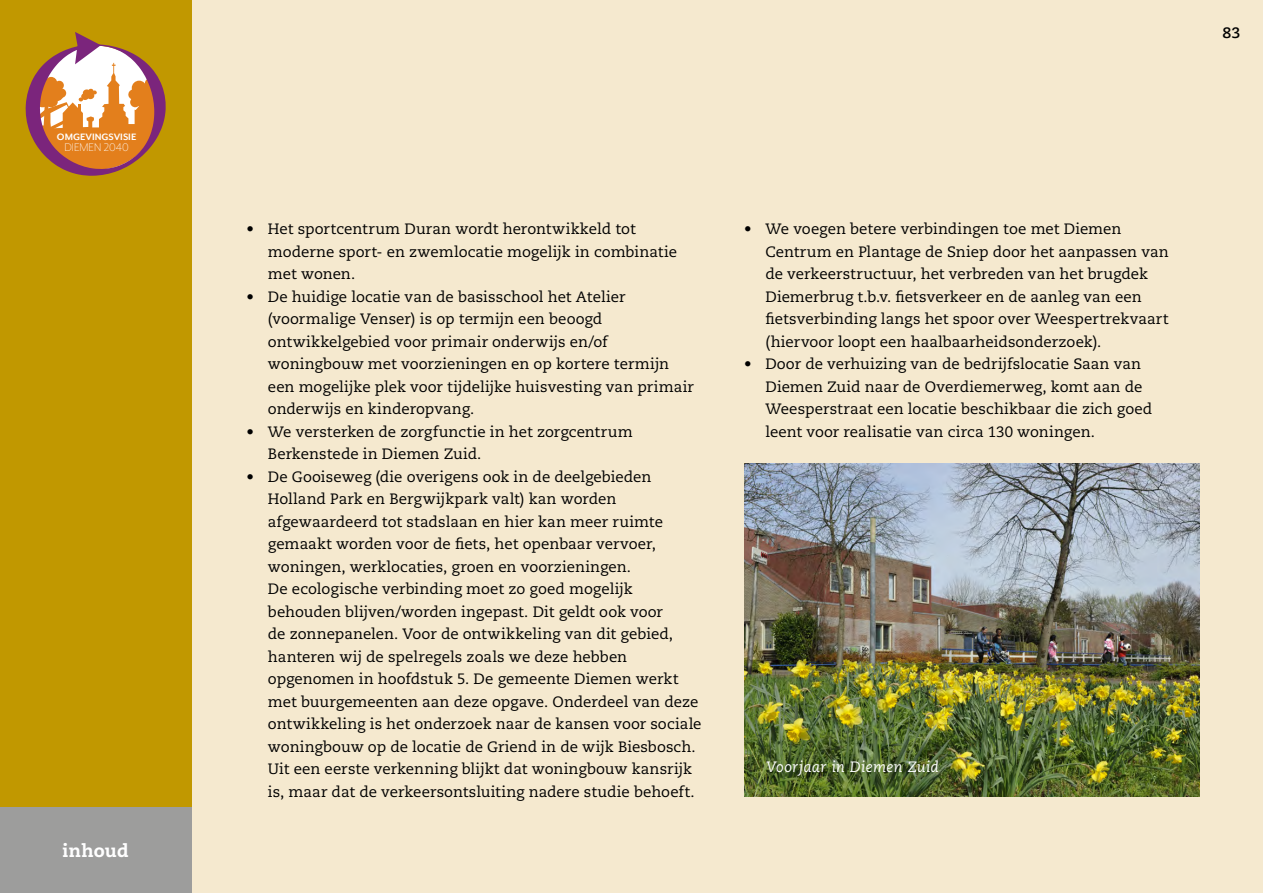
<style>
.page{position:relative;width:1263px;height:893px;background:#fff}
.page>*{position:absolute;margin:0;border:0;box-sizing:border-box;transform-origin:0 0}
.t1{font:800 18px "Caecilia LT Std";letter-spacing:.01em;color:#fff}
.inspringen{font:15px/22.5px "Caecilia LT Std";color:#000}
.t2{font:italic 15px "Caecilia LT Std";letter-spacing:.02em;color:#fff}
.t3{font:700 15px "Caecilia LT Std";color:#000}
.t4{font:300 12.9px "Mr Eaves XL Mod OT";color:#fff}
.t5{font:700 10.65px "Mr Eaves San OT";color:#fff}
</style>
<div class="page">
<div style="left:191px;top:0;width:1072px;height:893px;background:#f5e9cf"></div>
<div style="left:0;top:0;width:191px;height:893px;background:#c19800"></div>
<svg style="left:26px;top:32px;width:140px;height:144px"></svg>
<div style="left:0;top:808px;width:191px;height:85px;background:#9d9d9c"></div>
<img style="left:744px;top:463px;width:455px;height:333px">
<p class="t5" style="left:57px;top:131px;width:81px">OMGEVINGSVISIE</p>
<p class="t4" style="left:64px;top:141px;width:66px">DIEMEN 2040</p>
<p class="t1" style="left:63px;top:839px;width:68px">inhoud</p>
<p class="t3" style="left:1222px;top:24px;width:19px">83</p>
<p class="inspringen" style="left:268px;top:218px;width:411px;text-indent:-21px">• Het sportcentrum Duran wordt herontwikkeld tot moderne sport- en zwemlocatie mogelijk in combinatie met wonen.</p>
<p class="inspringen" style="left:268px;top:285px;width:428px;text-indent:-21px">• De huidige locatie van de basisschool het Atelier (voormalige Venser) is op termijn een beoogd ontwikkelgebied voor primair onderwijs en/of woningbouw met voorzieningen en op kortere termijn een mogelijke plek voor tijdelijke huisvesting van primair onderwijs en kinderopvang.</p>
<p class="inspringen" style="left:268px;top:420px;width:366px;text-indent:-21px">• We versterken de zorgfunctie in het zorgcentrum<br>Berkenstede in Diemen Zuid.</p>
<p class="inspringen" style="left:268px;top:465px;width:435px;text-indent:-21px">• De Gooiseweg (die overigens ook in de deelgebieden Holland Park en Bergwijkpark valt) kan worden afgewaardeerd tot stadslaan en hier kan meer ruimte gemaakt worden voor de fiets, het openbaar vervoer, woningen, werklocaties, groen en voorzieningen.<br>De ecologische verbinding moet zo goed mogelijk behouden blijven/worden ingepast. Dit geldt ook voor<br>de zonnepanelen. Voor de ontwikkeling van dit gebied, hanteren wij de spelregels zoals we deze hebben opgenomen in hoofdstuk 5. De gemeente Diemen werkt met buurgemeenten aan deze opgave. Onderdeel van deze ontwikkeling is het onderzoek naar de kansen voor sociale woningbouw op de locatie de Griend in de wijk Biesbosch.<br>Uit een eerste verkenning blijkt dat woningbouw kansrijk is, maar dat de verkeersontsluiting nadere studie behoeft.</p>
<p class="inspringen" style="left:765px;top:218px;width:405px;text-indent:-21px">• We voegen betere verbindingen toe met Diemen Centrum en Plantage de Sniep door het aanpassen van de verkeerstructuur, het verbreden van het brugdek Diemerbrug t.b.v. fietsverkeer en de aanleg van een fietsverbinding langs het spoor over Weespertrekvaart (hiervoor loopt een haalbaarheidsonderzoek).</p>
<p class="inspringen" style="left:765px;top:353px;width:388px;text-indent:-21px">• Door de verhuizing van de bedrijfslocatie Saan van Diemen Zuid naar de Overdiemerweg, komt aan de Weesperstraat een locatie beschikbaar die zich goed leent voor realisatie van circa 130 woningen.</p>
<p class="t2" style="left:766px;top:758px;width:174px">Voorjaar in Diemen Zuid</p>
</div>
